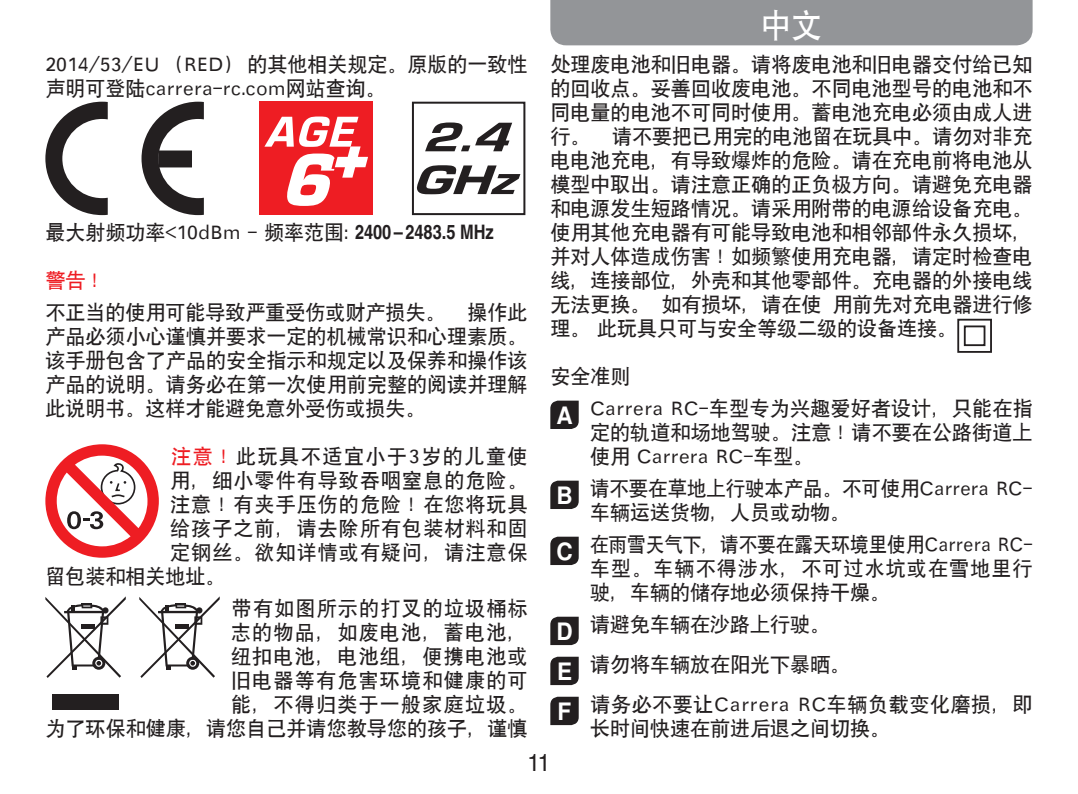
<style>
.page{position:relative;width:1078px;height:794px;background:#fff}
.page>*{position:absolute;margin:0;border:0;box-sizing:border-box;transform-origin:0 0}
.t1{font:32px "SIL Hei Med Jian";color:#fff;scale:.94 1}
.t2{font:24px "Nimbus San LOT";color:#231f20}
.t3{font:20px/24px "SIL Hei Med Jian";letter-spacing:.005em;color:#231f20}
.t4{font:20px/24px "SIL Hei Med Jian";letter-spacing:.065em;color:#231f20;text-align:right}
.t5{font:20px "SIL Hei Med Jian";letter-spacing:.055em;color:#231f20}
.t6{font:20px/24px "SIL Hei Med Jian";letter-spacing:.005em;color:#231f20;text-align:justify;scale:.93 1}
.t7{font:20px "SIL Hei Med Jian";letter-spacing:.08em;color:#231f20}
.t8{font:20px "SIL Hei Med Jian";color:#ee1d23}
.s1{font-family:"Nimbus San LOT Bol Con"}
.s2{color:#ee1d23}
.s3{font-family:"Nimbus San LOT";font-weight:700;font-size:24px;color:#fff}
</style>
<div class="page">
<svg style="left:45px;top:102px;width:63px;height:113px"></svg>
<svg style="left:141px;top:102px;width:63px;height:113px"></svg>
<div style="left:259px;top:102px;width:114px;height:113px;background:#ee1d23"></div>
<svg style="left:264px;top:116px;width:104px;height:90px"></svg>
<svg style="left:411px;top:101px;width:115px;height:115px"></svg>
<svg style="left:45px;top:444px;width:114px;height:114px"></svg>
<div style="left:52px;top:694px;width:66px;height:16px;background:#231f20"></div>
<svg style="left:45px;top:596px;width:81px;height:82px"></svg>
<svg style="left:139px;top:596px;width:81px;height:82px"></svg>
<svg style="left:957px;top:318px;width:35px;height:35px"></svg>
<svg style="left:550px;top:400px;width:28px;height:29px"></svg>
<svg style="left:550px;top:480px;width:28px;height:29px"></svg>
<svg style="left:550px;top:536px;width:28px;height:29px"></svg>
<svg style="left:550px;top:616px;width:28px;height:29px"></svg>
<svg style="left:550px;top:656px;width:28px;height:29px"></svg>
<svg style="left:550px;top:696px;width:28px;height:29px"></svg>
<div style="left:550px;top:0;width:482px;height:45px;background:#939598"></div>
<p class="t3" style="left:45px;top:51px;width:483px">2014/53/EU (RED) 的其他相关规定。原版的一致性声明可登陆carrera-rc.com网站查询。</p>
<p class="t3" style="left:45px;top:219px;width:450px">最大射频功率&lt;10dBm - 频率范围: <span class="s1">2400 – 2483.5 MHz</span></p>
<p class="t8" style="left:45px;top:267px;width:61px">警告！</p>
<p class="t3" style="left:45px;top:299px;width:483px;text-align:justify">不正当的使用可能导致严重受伤或财产损失。 操作此产品必须小心谨慎并要求一定的机械常识和心理素质。该手册包含了产品的安全指示和规定以及保养和操作该产品的说明。请务必在第一次使用前完整的阅读并理解此说明书。这样才能避免意外受伤或损失。</p>
<p class="t7" style="left:171px;top:443px;width:358px"><span class="s2">注意！</span>此玩具不适宜小于3岁的儿童使</p>
<p class="t5" style="left:170px;top:467px;width:359px">用，细小零件有导致吞咽窒息的危险。</p>
<p class="t5" style="left:170px;top:491px;width:359px">注意！有夹手压伤的危险！在您将玩具</p>
<p class="t5" style="left:170px;top:515px;width:359px">给孩子之前，请去除所有包装材料和固</p>
<p class="t5" style="left:170px;top:539px;width:359px">定钢丝。欲知详情或有疑问，请注意保</p>
<p class="t3" style="left:45px;top:563px;width:181px">留包装和相关地址。</p>
<p class="t4" style="left:45px;top:595px;width:483px">带有如图所示的打叉的垃圾桶标<br>志的物品，如废电池，蓄电池，<br>纽扣电池，电池组，便携电池或<br>旧电器等有危害环境和健康的可<br>能，不得归类于一般家庭垃圾。<br>为了环保和健康，请您自己并请您教导您的孩子，谨慎</p>
<h1 class="t1" style="left:761px;top:4px;width:66px">中文</h1>
<p class="t3" style="left:550px;top:51px;width:483px;text-align:justify">处理废电池和旧电器。请将废电池和旧电器交付给已知的回收点。妥善回收废电池。不同电池型号的电池和不同电量的电池不可同时使用。蓄电池充电必须由成人进行。 请不要把已用完的电池留在玩具中。请勿对非充电电池充电，有导致爆炸的危险。请在充电前将电池从模型中取出。请注意正确的正负极方向。请避免充电器和电源发生短路情况。请采用附带的电源给设备充电。使用其他充电器有可能导致电池和相邻部件永久损坏，并对人体造成伤害！如频繁使用充电器，请定时检查电线，连接部位，外壳和其他零部件。充电器的外接电线无法更换。如有损坏，请在使用前先对充电器进行修理。此玩具只可与安全等级二级的设备连接。</p>
<p class="t3" style="left:556px;top:359px;width:477px;line-height:32px;text-indent:-6px">安全准则<br><span class="s3">A</span> Carrera RC-车型专为兴趣爱好者设计，只能在指</p>
<p class="t3" style="left:590px;top:419px;width:444px">定的轨道和场地驾驶。注意！请不要在公路街道上使用 Carrera RC-车型。</p>
<p class="t3" style="left:590px;top:475px;width:444px;text-indent:-34px"><span class="s3">B</span> 请不要在草地上行驶本产品。不可使用Carrera RC-车辆运送货物，人员或动物。</p>
<p class="t6" style="left:590px;top:531px;width:477px;text-indent:-34px"><span class="s3">C</span> 在雨雪天气下，请不要在露天环境里使用Carrera RC-车型。车辆不得涉水，不可过水坑或在雪地里行驶，车辆的储存地必须保持干燥。</p>
<p class="t3" style="left:556px;top:603px;width:477px;line-height:40px"><span class="s3">D</span> 请避免车辆在沙路上行驶。<br><span class="s3">E</span> 请勿将车辆放在阳光下暴晒。<br><span class="s3">F</span> 请务必不要让Carrera RC车辆负载变化磨损，即</p>
<p class="t3" style="left:590px;top:715px;width:301px">长时间快速在前进后退之间切换。</p>
<p class="t2" style="left:527px;top:748px;width:25px">11</p>
</div>
